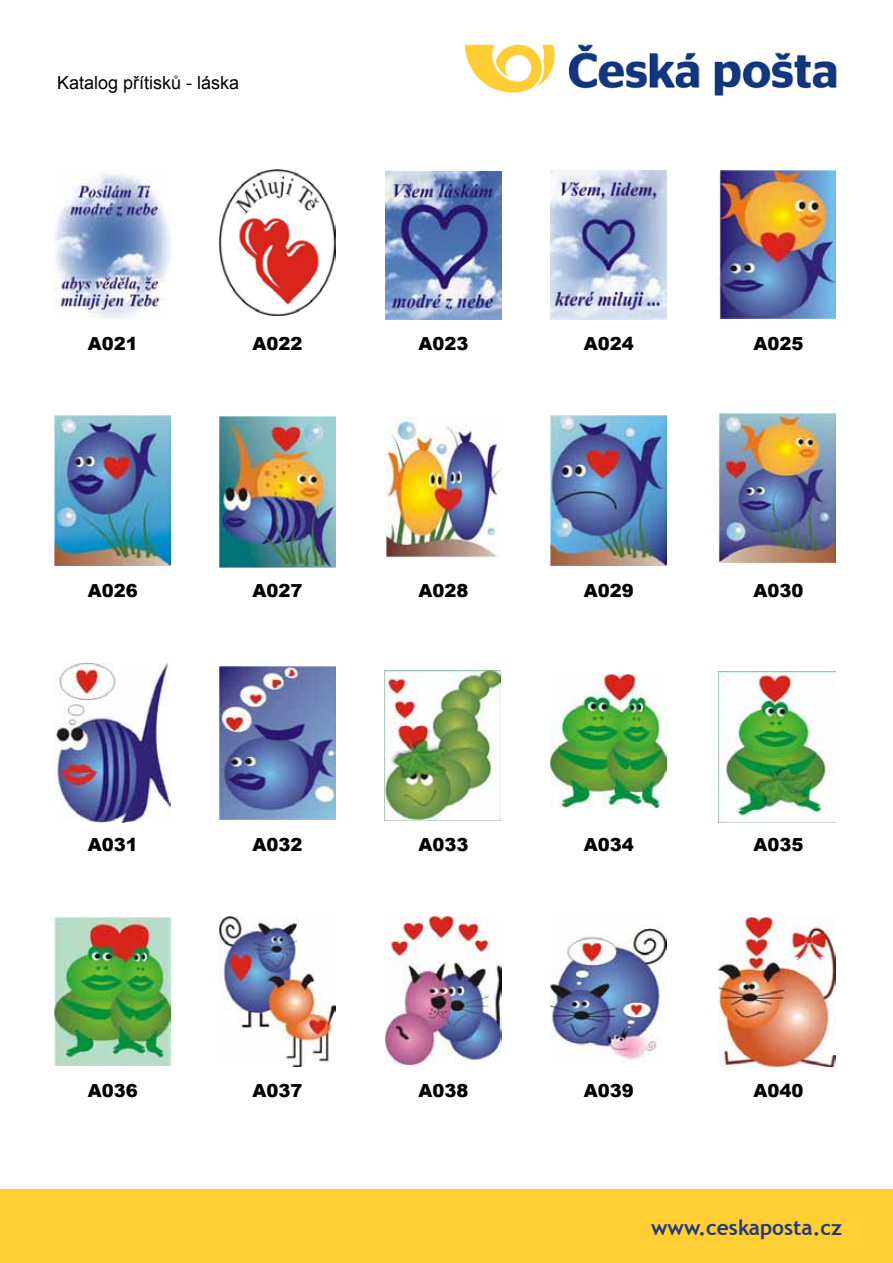
<style>
.page{position:relative;width:893px;height:1263px;background:#fff}
.page>*{position:absolute;margin:0;border:0;box-sizing:border-box;transform-origin:0 0}
.t1{font:700 21px "Trebuchet MS";color:#243b7a}
.t2{font:900 18px "Arial";color:#000}
.t3{font:18px "Arial";color:#000}
</style>
<div class="page">
<div style="left:0;top:1189px;width:893px;height:74px;background:#ffcf34"></div>
<img style="left:464px;top:44px;width:373px;height:52px">
<img style="left:55px;top:172px;width:116px;height:147px">
<img style="left:219px;top:169px;width:117px;height:147px">
<img style="left:385px;top:172px;width:117px;height:147px">
<img style="left:550px;top:170px;width:117px;height:149px">
<img style="left:719px;top:171px;width:116px;height:147px">
<img style="left:55px;top:415px;width:116px;height:150px">
<img style="left:719px;top:413px;width:116px;height:149px">
<img style="left:219px;top:416px;width:117px;height:151px">
<img style="left:550px;top:415px;width:117px;height:150px">
<img style="left:55px;top:663px;width:116px;height:159px">
<img style="left:219px;top:667px;width:117px;height:152px">
<img style="left:384px;top:670px;width:117px;height:150px">
<img style="left:550px;top:674px;width:117px;height:133px">
<img style="left:719px;top:671px;width:116px;height:151px">
<img style="left:55px;top:917px;width:116px;height:148px">
<img style="left:719px;top:917px;width:116px;height:150px">
<img style="left:219px;top:916px;width:117px;height:150px">
<img style="left:550px;top:925px;width:117px;height:135px">
<img style="left:385px;top:416px;width:117px;height:143px">
<img style="left:385px;top:916px;width:117px;height:149px">
<p class="t3" style="left:57px;top:71px;width:184px">Katalog přítisků - láska</p>
<p class="t2" style="left:88px;top:330px;width:52px">A021</p>
<p class="t2" style="left:252px;top:330px;width:52px">A022</p>
<p class="t2" style="left:419px;top:330px;width:52px">A023</p>
<p class="t2" style="left:584px;top:330px;width:52px">A024</p>
<p class="t2" style="left:754px;top:330px;width:52px">A025</p>
<p class="t2" style="left:88px;top:577px;width:52px">A026</p>
<p class="t2" style="left:252px;top:577px;width:52px">A027</p>
<p class="t2" style="left:419px;top:577px;width:52px">A028</p>
<p class="t2" style="left:584px;top:577px;width:52px">A029</p>
<p class="t2" style="left:754px;top:577px;width:52px">A030</p>
<p class="t2" style="left:88px;top:831px;width:52px">A031</p>
<p class="t2" style="left:252px;top:831px;width:52px">A032</p>
<p class="t2" style="left:419px;top:831px;width:52px">A033</p>
<p class="t2" style="left:584px;top:831px;width:52px">A034</p>
<p class="t2" style="left:754px;top:831px;width:52px">A035</p>
<p class="t2" style="left:88px;top:1078px;width:52px">A036</p>
<p class="t2" style="left:252px;top:1078px;width:52px">A037</p>
<p class="t2" style="left:419px;top:1078px;width:52px">A038</p>
<p class="t2" style="left:584px;top:1078px;width:52px">A039</p>
<p class="t2" style="left:754px;top:1078px;width:52px">A040</p>
<p class="t1" style="left:651px;top:1214px;width:193px">www.ceskaposta.cz</p>
</div>
